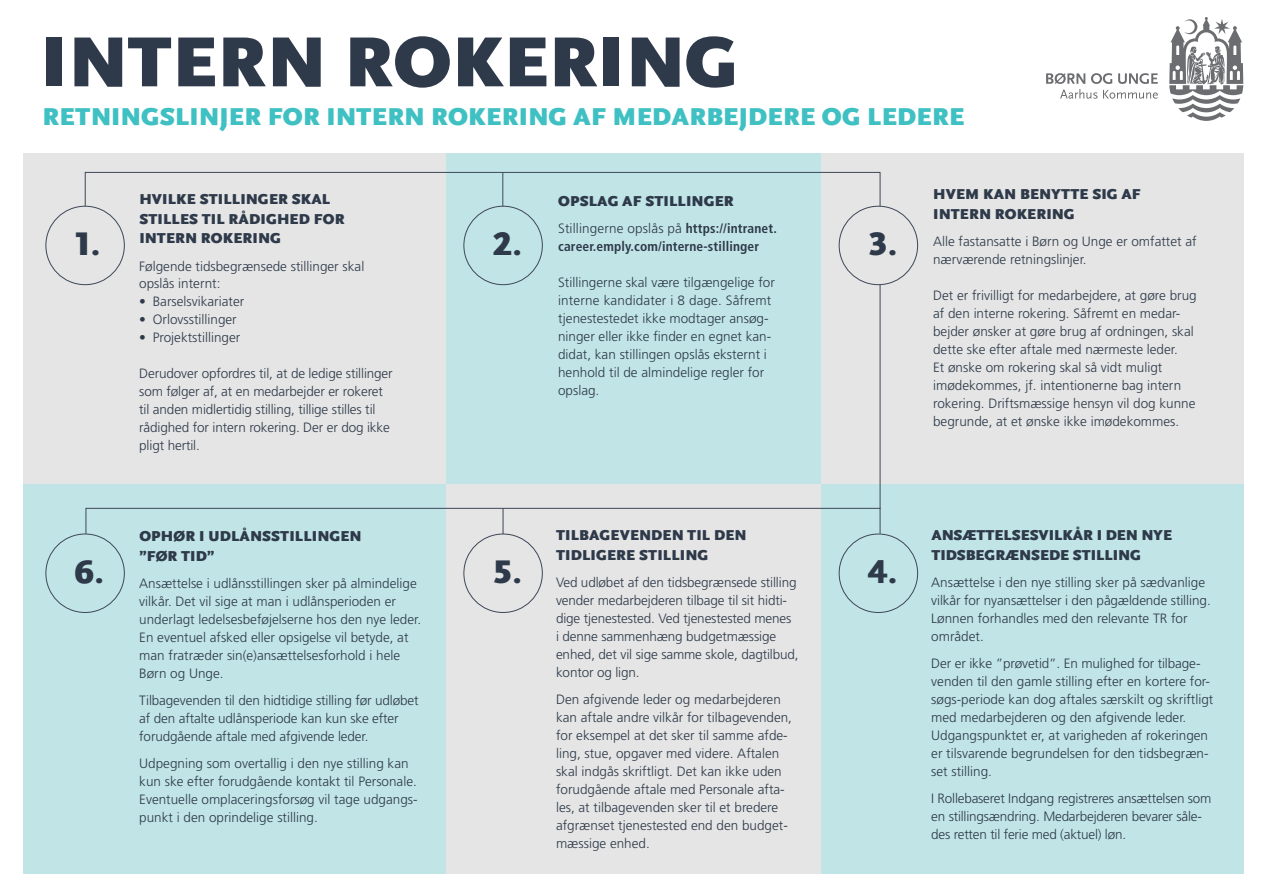
<style>
.page{position:relative;width:1263px;height:893px;background:#fff}
.page>*{position:absolute;margin:0;border:0;box-sizing:border-box;transform-origin:0 0}
.t1{font:900 73.95px "Scala Sans OT";letter-spacing:.01em;color:#2e394a}
.t2{font:900 34.2px "Scala Sans OT";color:#2e394a}
.t3{font:900 25.5px "Scala Sans OT";letter-spacing:.01em;color:#3fc0c2}
.t4{font:900 15px/19.5px "Scala Sans OT";letter-spacing:.01em;color:#2e394a}
.t5{font:300 13.5px/18px "Frutiger";color:#2e394a}
.t6{font:700 condensed 13.5px/18px "Frutiger";letter-spacing:.01em;color:#2e394a}
.s1{font-weight:300;font-stretch:normal}
</style>
<div class="page">
<div style="left:23px;top:153px;width:423px;height:332px;background:#e4e5e4"></div>
<div style="left:23px;top:485px;width:423px;height:389px;background:#c1e5e6"></div>
<div style="left:446px;top:153px;width:376px;height:332px;background:#c1e5e6"></div>
<div style="left:446px;top:485px;width:376px;height:389px;background:#e4e5e4"></div>
<div style="left:822px;top:153px;width:422px;height:332px;background:#e4e5e4"></div>
<div style="left:822px;top:485px;width:422px;height:389px;background:#c1e5e6"></div>
<div style="left:46px;top:534px;width:78px;height:79px;border:1px solid #3e4759;border-radius:50%"></div>
<div style="left:464px;top:534px;width:78px;height:79px;border:1px solid #3e4759;border-radius:50%"></div>
<svg style="left:85px;top:172px;width:795px;height:362px"></svg>
<hr style="left:503px;top:172px;width:1px;height:34px;background:#3e4759">
<svg style="left:86px;top:508px;width:795px;height:26px"></svg>
<div style="left:839px;top:206px;width:79px;height:79px;background:#e4e5e4;border-radius:50%"></div>
<div style="left:839px;top:206px;width:79px;height:79px;border:1px solid #3e4759;border-radius:50%"></div>
<div style="left:839px;top:534px;width:79px;height:79px;border:1px solid #3e4759;border-radius:50%"></div>
<svg style="left:1169px;top:17px;width:74px;height:104px"></svg>
<svg style="left:1046px;top:73px;width:112px;height:26px"></svg>
<h1 class="t1" style="left:41px;top:20px;width:699px">INTERN ROKERING</h1>
<h3 class="t3" style="left:43px;top:102px;width:923px">RETNINGSLINJER FOR INTERN ROKERING AF MEDARBEJDERE OG LEDERE</h3>
<h2 class="t2" style="left:75px;top:224px;width:27px">1.</h2>
<h2 class="t2" style="left:75px;top:552px;width:31px">6.</h2>
<p class="t4" style="left:139px;top:190px;width:207px">HVILKE STILLINGER SKAL<br>STILLES TIL RÅDIGHED FOR<br>INTERN ROKERING</p>
<p class="t5" style="left:139px;top:257px;width:227px">Følgende tidsbegrænsede stillinger skal opslås internt:</p>
<p class="t5" style="left:139px;top:293px;width:106px">• Barselsvikariater</p>
<p class="t5" style="left:139px;top:311px;width:99px">• Orlovsstillinger</p>
<p class="t5" style="left:139px;top:329px;width:102px">• Projektstillinger</p>
<p class="t5" style="left:139px;top:365px;width:255px">Derudover opfordres til, at de ledige stillinger som følger af, at en medarbejder er rokeret til anden midlertidig stilling, tillige stilles til rådighed for intern rokering. Der er dog ikke pligt hertil.</p>
<p class="t4" style="left:139px;top:527px;width:224px">OPHØR I UDLÅNSSTILLINGEN ”FØR TID”</p>
<p class="t5" style="left:139px;top:574px;width:283px">Ansættelse i udlånsstillingen sker på almindelige vilkår. Det vil sige at man i udlånsperioden er underlagt ledelsesbeføjelserne hos den nye leder.<br>En eventuel afsked eller opsigelse vil betyde, at man fratræder sin(e)ansættelsesforhold i hele Børn og Unge.</p>
<p class="t5" style="left:139px;top:691px;width:281px">Tilbagevenden til den hidtidige stilling før udløbet af den aftalte udlånsperiode kan kun ske efter forudgående aftale med afgivende leder.</p>
<p class="t5" style="left:139px;top:754px;width:280px">Udpegning som overtallig i den nye stilling kan kun ske efter forudgående kontakt til Personale.<br>Eventuelle omplaceringsforsøg vil tage udgangs&shy;punkt i den oprindelige stilling.</p>
<h2 class="t2" style="left:493px;top:224px;width:31px">2.</h2>
<p class="t4" style="left:558px;top:191px;width:177px">OPSLAG AF STILLINGER</p>
<p class="t6" style="left:558px;top:219px;width:220px"><span class="s1">Stillingerne opslås på</span> https://intranet. career.emply.com/interne-stillinger</p>
<p class="t5" style="left:558px;top:273px;width:218px">Stillingerne skal være tilgængelige for interne kandidater i 8 dage. Såfremt tjenestestedet ikke modtager ansøg&shy;ninger eller ikke finder en egnet kan&shy;didat, kan stillingen opslås eksternt i henhold til de almindelige regler for opslag.</p>
<h2 class="t2" style="left:493px;top:552px;width:31px">5.</h2>
<p class="t4" style="left:556px;top:526px;width:192px">TILBAGEVENDEN TIL DEN<br>TIDLIGERE STILLING</p>
<p class="t5" style="left:556px;top:573px;width:244px">Ved udløbet af den tidsbegrænsede stilling vender medarbejderen tilbage til sit hidti&shy;dige tjenestested. Ved tjenestested menes<br>i denne sammenhæng budgetmæssige enhed, det vil sige samme skole, dagtilbud, kontor og lign.</p>
<p class="t5" style="left:556px;top:690px;width:238px">Den afgivende leder og medarbejderen kan aftale andre vilkår for tilbagevenden, for eksempel at det sker til samme afde&shy;ling, stue, opgaver med videre. Aftalen skal indgås skriftligt. Det kan ikke uden forudgående aftale med Personale afta&shy;les, at tilbagevenden sker til et bredere afgrænset tjenestested end den budget&shy;mæssige enhed.</p>
<h2 class="t2" style="left:868px;top:224px;width:31px">3.</h2>
<p class="t4" style="left:933px;top:185px;width:209px">HVEM KAN BENYTTE SIG AF<br>INTERN ROKERING</p>
<p class="t5" style="left:933px;top:232px;width:265px">Alle fastansatte i Børn og Unge er omfattet af nærværende retningslinjer.</p>
<p class="t5" style="left:933px;top:286px;width:265px">Det er frivilligt for medarbejdere, at gøre brug af den interne rokering. Såfremt en medar&shy;bejder ønsker at gøre brug af ordningen, skal dette ske efter aftale med nærmeste leder.<br>Et ønske om rokering skal så vidt muligt imødekommes, jf. intentionerne bag intern rokering. Driftsmæssige hensyn vil dog kunne begrunde, at et ønske ikke imødekommes.</p>
<h2 class="t2" style="left:868px;top:552px;width:31px">4.</h2>
<p class="t4" style="left:931px;top:526px;width:242px">ANSÆTTELSESVILKÅR I DEN NYE<br>TIDSBEGRÆNSEDE STILLING</p>
<p class="t5" style="left:931px;top:573px;width:281px">Ansættelse i den nye stilling sker på sædvanlige vilkår for nyansættelser i den pågældende stilling.<br>Lønnen forhandles med den relevante TR for området.</p>
<p class="t5" style="left:931px;top:654px;width:284px">Der er ikke ”prøvetid”. En mulighed for tilbage&shy;venden til den gamle stilling efter en kortere for&shy;søgs-periode kan dog aftales særskilt og skriftligt med medarbejderen og den afgivende leder.<br>Udgangspunktet er, at varigheden af rokeringen er tilsvarende begrundelsen for den tidsbegræn&shy;set stilling.</p>
<p class="t5" style="left:931px;top:789px;width:282px">I Rollebaseret Indgang registreres ansættelsen som en stillingsændring. Medarbejderen bevarer såle&shy;des retten til ferie med (aktuel) løn.</p>
</div>
